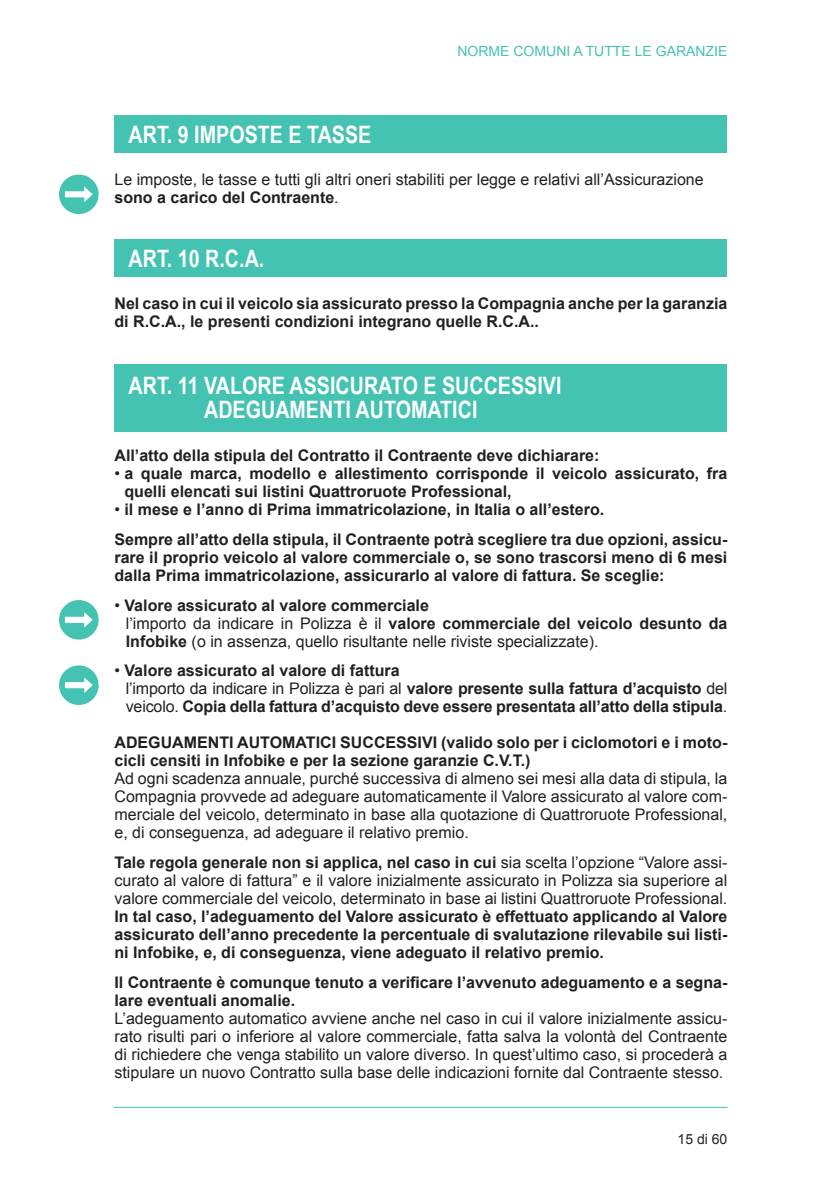
<style>
.page{position:relative;width:840px;height:1191px;background:#fff}
.page>*{position:absolute;margin:0;border:0;box-sizing:border-box;transform-origin:0 0}
.t1{font:700 24px/24px "Arial Narrow";color:#fff;text-align:center}
.List_Paragraph{font:700 16px/18px "Arial";color:#231f20}
.List_Paragraph-2{font:16px/18px "Arial";color:#231f20;text-align:justify}
.testo{font:700 16px/18px "Arial";color:#231f20}
.testo-2{font:16px/18px "Arial";color:#231f20}
.Pa7{font:700 16px "Arial";color:#231f20}
.t2{font:14px "Arial";color:#44c2b2}
.t3{font:14px "Arial";color:#231f20}
.s1{font-weight:700}
.s2{font-weight:400}
</style>
<div class="page">
<hr style="left:113px;top:1106px;width:614px;height:1px;background:#44c2b2">
<div style="left:114px;top:115px;width:613px;height:38px;background:#44c2b2"></div>
<div style="left:114px;top:239px;width:613px;height:38px;background:#44c2b2"></div>
<div style="left:114px;top:364px;width:613px;height:67px;background:#44c2b2"></div>
<div style="left:59px;top:174px;width:40px;height:40px;background:#44c2b2;border-radius:50%"></div>
<svg style="left:65px;top:186px;width:28px;height:16px"></svg>
<div style="left:59px;top:600px;width:40px;height:39px;background:#44c2b2;border-radius:50%"></div>
<svg style="left:65px;top:612px;width:28px;height:15px"></svg>
<div style="left:59px;top:665px;width:40px;height:40px;background:#44c2b2;border-radius:50%"></div>
<svg style="left:65px;top:677px;width:28px;height:16px"></svg>
<p class="t2" style="left:457px;top:42px;width:271px">NORME COMUNI A TUTTE LE GARANZIE</p>
<p class="t1" style="left:129px;top:121px;width:244px">ART. 9 IMPOSTE E TASSE</p>
<p class="testo-2" style="left:114px;top:171px;width:590px">Le imposte, le tasse e tutti gli altri oneri stabiliti per legge e relativi all’Assicurazione <span class="s1">sono a carico del Contraente</span>.</p>
<p class="t1" style="left:129px;top:245px;width:137px">ART. 10 R.C.A.</p>
<p class="testo" style="left:114px;top:295px;width:614px">Nel caso in cui il veicolo sia assicurato presso la Compagnia anche per la garanzia di R.C.A., le presenti condizioni integrano quelle R.C.A..</p>
<p class="t1" style="left:129px;top:373px;width:434px">ART. 11 VALORE ASSICURATO E SUCCESSIVI<br>ADEGUAMENTI AUTOMATICI</p>
<p class="List_Paragraph" style="left:114px;top:447px;width:486px">All’atto della stipula del Contratto il Contraente deve dichiarare:</p>
<p class="List_Paragraph" style="left:124px;top:465px;width:604px;text-indent:-10px"><span class="s2">•</span> a quale marca, modello e allestimento corrisponde il veicolo assicurato, fra quelli elencati sui listini Quattroruote Professional,</p>
<p class="Pa7" style="left:114px;top:499px;width:491px"><span class="s2">•</span> il mese e l’anno di Prima immatricolazione, in Italia o all’estero.</p>
<p class="List_Paragraph" style="left:114px;top:531px;width:614px;text-align:justify">Sempre all’atto della stipula, il Contraente potrà scegliere tra due opzioni, assicu&shy;rare il proprio veicolo al valore commerciale o, se sono trascorsi meno di 6 mesi dalla Prima immatricolazione, assicurarlo al valore di fattura. Se sceglie:</p>
<p class="List_Paragraph" style="left:114px;top:596px;width:316px"><span class="s2">•</span> Valore assicurato al valore commerciale</p>
<p class="List_Paragraph-2" style="left:126px;top:614px;width:602px">l’importo da indicare in Polizza è il <span class="s1">valore commerciale del veicolo desunto da<br>Infobike</span> (o in assenza, quello risultante nelle riviste specializzate).</p>
<p class="List_Paragraph" style="left:114px;top:662px;width:286px"><span class="s2">•</span> Valore assicurato al valore di fattura</p>
<p class="List_Paragraph" style="left:126px;top:680px;width:602px"><span class="s2">l’importo da indicare in Polizza è pari al</span> valore presente sulla fattura d’acquisto <span class="s2">del veicolo.</span> Copia della fattura d’acquisto deve essere presentata all’atto della stipula<span class="s2">.</span></p>
<p class="List_Paragraph" style="left:114px;top:733px;width:614px">ADEGUAMENTI AUTOMATICI SUCCESSIVI (valido solo per i ciclomotori e i moto&shy;cicli censiti in Infobike e per la sezione garanzie C.V.T.)</p>
<p class="List_Paragraph-2" style="left:114px;top:769px;width:614px">Ad ogni scadenza annuale, purché successiva di almeno sei mesi alla data di stipula, la Compagnia provvede ad adeguare automaticamente il Valore assicurato al valore com&shy;merciale del veicolo, determinato in base alla quotazione di Quattroruote Professional, e, di conseguenza, ad adeguare il relativo premio.</p>
<p class="List_Paragraph-2" style="left:114px;top:853px;width:614px"><span class="s1">Tale regola generale non si applica, nel caso in cui</span> sia scelta l’opzione “Valore assi&shy;curato al valore di fattura” e il valore inizialmente assicurato in Polizza sia superiore al valore commerciale del veicolo, determinato in base ai listini Quattroruote Professional.</p>
<p class="List_Paragraph" style="left:114px;top:907px;width:614px;text-align:justify">In tal caso, l’adeguamento del Valore assicurato è effettuato applicando al Valore assicurato dell’anno precedente la percentuale di svalutazione rilevabile sui listi&shy;ni Infobike, e, di conseguenza, viene adeguato il relativo premio.</p>
<p class="List_Paragraph" style="left:114px;top:973px;width:614px">Il Contraente è comunque tenuto a verificare l’avvenuto adeguamento e a segna&shy;lare eventuali anomalie.</p>
<p class="List_Paragraph-2" style="left:114px;top:1009px;width:614px">L’adeguamento automatico avviene anche nel caso in cui il valore inizialmente assicu&shy;rato risulti pari o inferiore al valore commerciale, fatta salva la volontà del Contraente di richiedere che venga stabilito un valore diverso. In quest’ultimo caso, si procederà a stipulare un nuovo Contratto sulla base delle indicazioni fornite dal Contraente stesso.</p>
<p class="t3" style="left:677px;top:1130px;width:51px">15 di 60</p>
</div>
